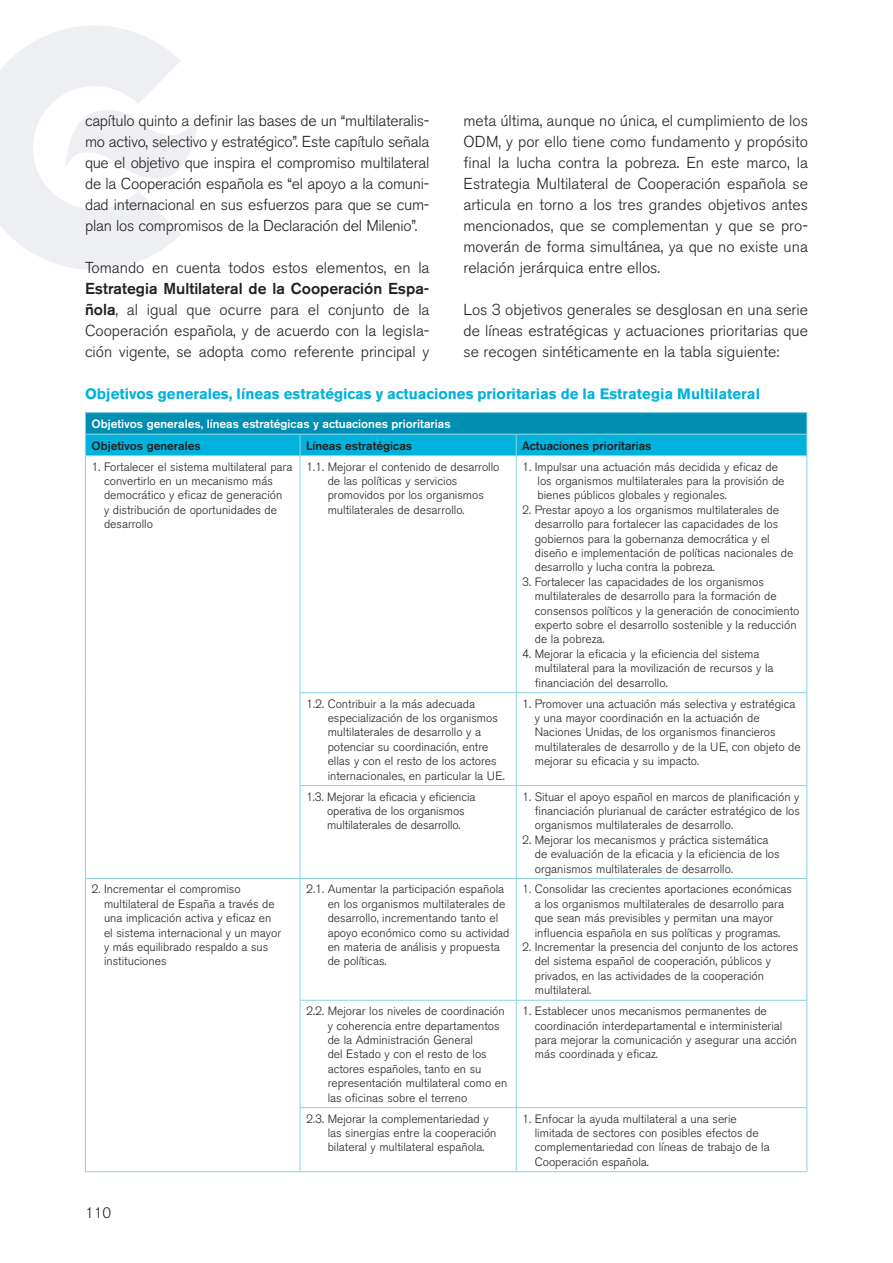
<style>
.page{position:relative;width:893px;height:1263px;background:#fff}
.page>*{position:absolute;margin:0;border:0;box-sizing:border-box;transform-origin:0 0}
.t1{font:300 15.75px/21px "Akzidenz Grotesk BE";color:#231f20;text-align:justify}
.t2{font:700 15px "Akzidenz Grotesk BE";color:#00b2dc}
.t3{font:300 15px "Akzidenz Grotesk BE";color:#231f20}
.t4{font:300 12px/14.4px "Akzidenz Grotesk BE";color:#231f20}
.t5{font:500 12px "Akzidenz Grotesk BE";color:#fff}
.t6{font:500 12px "Akzidenz Grotesk BE";color:#231f20}
.s1{font-weight:500}
</style>
<div class="page">
<svg style="left:0;top:26px;width:198px;height:244px"></svg>
<hr style="left:85px;top:412px;width:215px;height:1px;background:#8cd4df">
<hr style="left:300px;top:412px;width:507px;height:1px;background:#8cd4df">
<svg style="left:85px;top:413px;width:722px;height:42px;background:#04a2c8"></svg>
<hr style="left:85px;top:455px;width:215px;height:1px;background:#8cd4df">
<hr style="left:85px;top:456px;width:1px;height:237px;background:#8cd4df">
<hr style="left:300px;top:455px;width:216px;height:1px;background:#8cd4df">
<hr style="left:300px;top:456px;width:1px;height:236px;background:#8cd4df">
<hr style="left:516px;top:455px;width:291px;height:1px;background:#8cd4df">
<hr style="left:516px;top:456px;width:1px;height:236px;background:#8cd4df">
<hr style="left:806px;top:456px;width:1px;height:236px;background:#8cd4df">
<hr style="left:85px;top:693px;width:1px;height:92px;background:#8cd4df">
<hr style="left:300px;top:692px;width:216px;height:1px;background:#8cd4df">
<hr style="left:300px;top:693px;width:1px;height:92px;background:#8cd4df">
<hr style="left:516px;top:692px;width:291px;height:1px;background:#8cd4df">
<hr style="left:516px;top:693px;width:1px;height:92px;background:#8cd4df">
<hr style="left:806px;top:693px;width:1px;height:92px;background:#8cd4df">
<hr style="left:85px;top:785px;width:1px;height:93px;background:#8cd4df">
<hr style="left:300px;top:785px;width:216px;height:1px;background:#8cd4df">
<hr style="left:300px;top:786px;width:1px;height:92px;background:#8cd4df">
<hr style="left:516px;top:785px;width:291px;height:1px;background:#8cd4df">
<hr style="left:516px;top:786px;width:1px;height:92px;background:#8cd4df">
<hr style="left:806px;top:786px;width:1px;height:92px;background:#8cd4df">
<hr style="left:85px;top:878px;width:215px;height:1px;background:#8cd4df">
<hr style="left:85px;top:879px;width:1px;height:121px;background:#8cd4df">
<hr style="left:300px;top:878px;width:216px;height:1px;background:#8cd4df">
<hr style="left:300px;top:879px;width:1px;height:121px;background:#8cd4df">
<hr style="left:516px;top:878px;width:291px;height:1px;background:#8cd4df">
<hr style="left:516px;top:879px;width:1px;height:121px;background:#8cd4df">
<hr style="left:806px;top:879px;width:1px;height:121px;background:#8cd4df">
<hr style="left:85px;top:1000px;width:1px;height:107px;background:#8cd4df">
<hr style="left:300px;top:1000px;width:216px;height:1px;background:#8cd4df">
<hr style="left:300px;top:1001px;width:1px;height:106px;background:#8cd4df">
<hr style="left:516px;top:1000px;width:291px;height:1px;background:#8cd4df">
<hr style="left:516px;top:1001px;width:1px;height:106px;background:#8cd4df">
<hr style="left:806px;top:1001px;width:1px;height:106px;background:#8cd4df">
<hr style="left:85px;top:1107px;width:1px;height:64px;background:#8cd4df">
<hr style="left:300px;top:1107px;width:216px;height:1px;background:#8cd4df">
<hr style="left:300px;top:1108px;width:1px;height:63px;background:#8cd4df">
<hr style="left:516px;top:1107px;width:291px;height:1px;background:#8cd4df">
<hr style="left:516px;top:1108px;width:1px;height:63px;background:#8cd4df">
<hr style="left:806px;top:1108px;width:1px;height:63px;background:#8cd4df">
<hr style="left:85px;top:1171px;width:722px;height:1px;background:#8cd4df">
<p class="t1" style="left:85px;top:112px;width:346px">capítulo quinto a definir las bases de un “multilateralis&shy;mo activo, selectivo y estratégico”. Este capítulo señala que el objetivo que inspira el compromiso multilateral de la Cooperación española es “el apoyo a la comuni&shy;dad internacional en sus esfuerzos para que se cum&shy;plan los compromisos de la Declaración del Milenio”.</p>
<h1 class="t1" style="left:85px;top:259px;width:346px">Tomando en cuenta todos estos elementos, en la</h1>
<h1 class="t1" style="left:85px;top:280px;width:346px"><span class="s1">Estrategia Multilateral de la Cooperación Espa&shy;ñola</span>, al igual que ocurre para el conjunto de la Cooperación española, y de acuerdo con la legisla&shy;ción vigente, se adopta como referente principal y</h1>
<p class="t1" style="left:463px;top:112px;width:346px">meta última, aunque no única, el cumplimiento de los ODM, y por ello tiene como fundamento y propósito final la lucha contra la pobreza. En este marco, la Estrategia Multilateral de Cooperación española se articula en torno a los tres grandes objetivos antes mencionados, que se complementan y que se pro&shy;moverán de forma simultánea, ya que no existe una relación jerárquica entre ellos.</p>
<h1 class="t1" style="left:463px;top:301px;width:346px">Los 3 objetivos generales se desglosan en una serie de líneas estratégicas y actuaciones prioritarias que se recogen sintéticamente en la tabla siguiente:</h1>
<p class="t2" style="left:85px;top:388px;width:676px">Objetivos generales, líneas estratégicas y actuaciones prioritarias de la Estrategia Multilateral</p>
<p class="t5" style="left:91px;top:419px;width:361px">Objetivos generales, líneas estratégicas y actuaciones prioritarias</p>
<p class="t6" style="left:91px;top:441px;width:111px">Objetivos generales</p>
<p class="t6" style="left:306px;top:441px;width:108px">Líneas estratégicas</p>
<p class="t6" style="left:522px;top:441px;width:131px">Actuaciones prioritarias</p>
<p class="t4" style="left:104px;top:460px;width:190px;text-indent:-13px">1. Fortalecer el sistema multilateral para convertirlo en un mecanismo más democrático y eficaz de generación<br>y distribución de oportunidades de desarrollo</p>
<p class="t4" style="left:328px;top:460px;width:173px;text-indent:-22px">1.1. Mejorar el contenido de desarrollo de las políticas y servicios promovidos por los organismos multilaterales de desarrollo.</p>
<p class="t4" style="left:537px;top:460px;width:248px;text-indent:-15px">1. I mpulsar una actuación más decidida y eficaz de los organismos multilaterales para la provisión de bienes públicos globales y regionales.</p>
<p class="t4" style="left:535px;top:504px;width:260px;text-indent:-13px">2. Prestar apoyo a los organismos multilaterales de desarrollo para fortalecer las capacidades de los gobiernos para la gobernanza democrática y el diseño e implementación de políticas nacionales de desarrollo y lucha contra la pobreza.</p>
<p class="t4" style="left:535px;top:576px;width:266px;text-indent:-13px">3. Fortalecer las capacidades de los organismos multilaterales de desarrollo para la formación de consensos políticos y la generación de conocimiento experto sobre el desarrollo sostenible y la reducción de la pobreza.</p>
<p class="t4" style="left:535px;top:648px;width:240px;text-indent:-13px">4. Mejorar la eficacia y la eficiencia del sistema multilateral para la movilización de recursos y la financiación del desarrollo.</p>
<p class="t4" style="left:328px;top:697px;width:179px;text-indent:-22px">1.2. Contribuir a la más adecuada especialización de los organismos multilaterales de desarrollo y a potenciar su coordinación, entre ellas y con el resto de los actores internacionales, en particular la UE.</p>
<p class="t4" style="left:535px;top:697px;width:267px;text-indent:-13px">1. Promover una actuación más selectiva y estratégica y una mayor coordinación en la actuación de Naciones Unidas, de los organismos financieros multilaterales de desarrollo y de la UE, con objeto de mejorar su eficacia y su impacto.</p>
<p class="t4" style="left:327px;top:790px;width:150px;text-indent:-21px">1.3. Mejorar la eficacia y eficiencia operativa de los organismos multilaterales de desarrollo.</p>
<p class="t4" style="left:535px;top:790px;width:267px;text-align:justify;text-indent:-13px">1. Situar el apoyo español en marcos de planificación y financiación plurianual de carácter estratégico de los organismos multilaterales de desarrollo.</p>
<p class="t4" style="left:535px;top:834px;width:246px;text-indent:-13px">2. Mejorar los mecanismos y práctica sistemática de evaluación de la eficacia y la eficiencia de los organismos multilaterales de desarrollo.</p>
<p class="t4" style="left:104px;top:883px;width:179px;text-indent:-13px">2. Incrementar el compromiso multilateral de España a través de una implicación activa y eficaz en el sistema internacional y un mayor y más equilibrado respaldo a sus instituciones</p>
<p class="t4" style="left:328px;top:883px;width:183px;text-indent:-22px">2.1. Aumentar la participación española en los organismos multilaterales de desarrollo, incrementando tanto el apoyo económico como su actividad en materia de análisis y propuesta de políticas.</p>
<p class="t4" style="left:522px;top:883px;width:271px;text-align:center">1. Consolidar las crecientes aportaciones económicas a los organismos multilaterales de desarrollo para que sean más previsibles y permitan una mayor influencia española en sus políticas y programas.</p>
<p class="t4" style="left:535px;top:941px;width:265px;text-indent:-13px">2. Incrementar la presencia del conjunto de los actores del sistema español de cooperación, públicos y privados, en las actividades de la cooperación multilateral.</p>
<p class="t3" style="left:85px;top:1207px;width:28px">110</p>
<p class="t4" style="left:328px;top:1005px;width:181px;text-indent:-22px">2.2. Mejorar los niveles de coordinación y coherencia entre departamentos de la Administración General<br>del Estado y con el resto de los actores españoles, tanto en su representación multilateral como en las oficinas sobre el terreno</p>
<p class="t4" style="left:535px;top:1005px;width:264px;text-indent:-13px">1. Establecer unos mecanismos permanentes de coordinación interdepartamental e interministerial para mejorar la comunicación y asegurar una acción más coordinada y eficaz.</p>
<p class="t4" style="left:328px;top:1112px;width:170px;text-indent:-22px">2.3. Mejorar la complementariedad y las sinergias entre la cooperación bilateral y multilateral española.</p>
<p class="t4" style="left:535px;top:1112px;width:236px;text-indent:-13px">1. Enfocar la ayuda multilateral a una serie limitada de sectores con posibles efectos de complementariedad con líneas de trabajo de la Cooperación española.</p>
</div>
